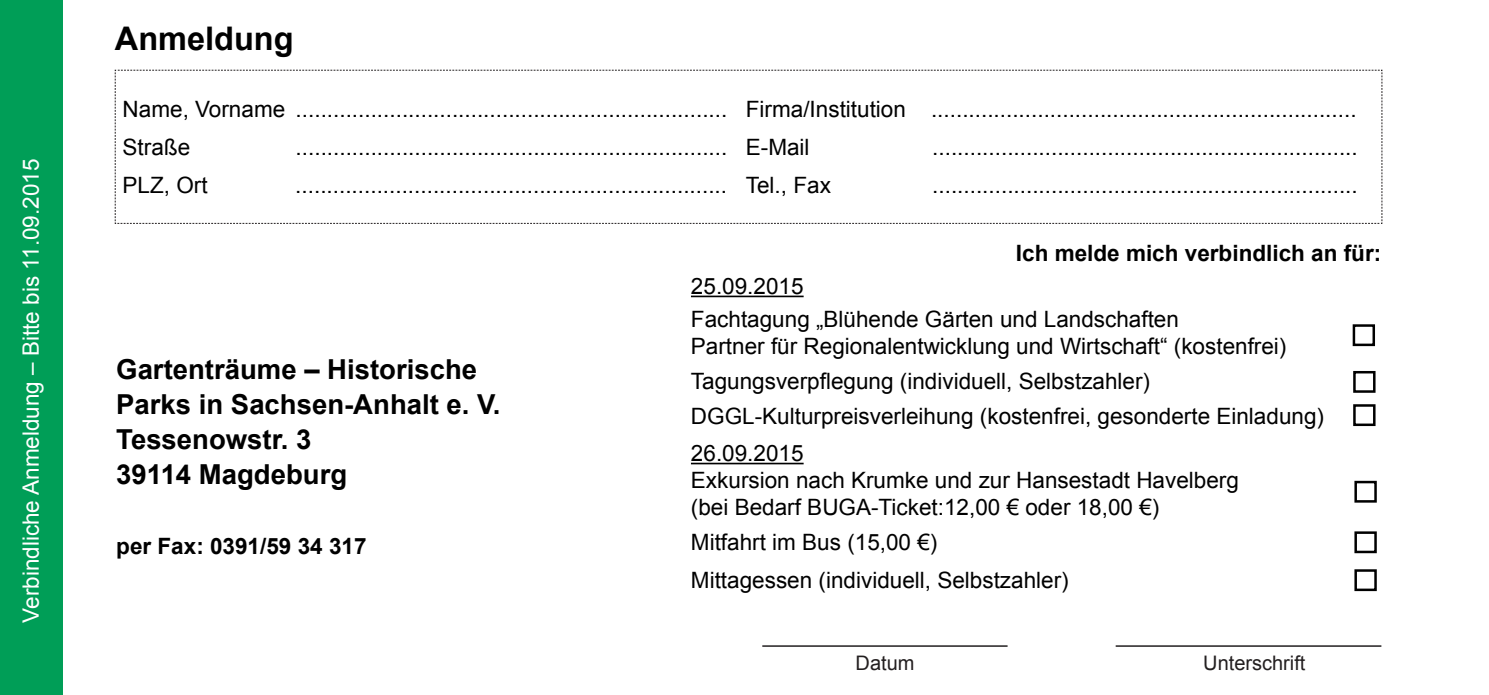
<style>
.page{position:relative;width:1489px;height:695px;background:#fff}
.page>*{position:absolute;margin:0;border:0;box-sizing:border-box;transform-origin:0 0}
.t1{font:700 32.5px "Arial";color:#000}
.t2{font:700 27.5px/35px "Arial";color:#000}
.t3{font:22.5px/37.5px "Arial";color:#000}
.t4{font:700 22.5px "Arial";color:#000}
.t5{font:22.5px "Arial";color:#fff}
.t6{font:20px "Arial";color:#231f20}
</style>
<div class="page">
<svg style="left:115px;top:70px;width:1267px;height:154px"></svg>
<hr style="left:691px;top:295px;width:112px;height:2px;background:#000">
<hr style="left:691px;top:462px;width:112px;height:2px;background:#000">
<div style="left:0;top:0;width:62px;height:694px;background:#009e57"></div>
<hr style="left:762px;top:645px;width:245px;height:1px;background:#231f20">
<hr style="left:1115px;top:645px;width:266px;height:1px;background:#231f20">
<div style="left:1354px;top:569px;width:22px;height:22px;border:2px solid #000"></div>
<div style="left:1354px;top:531px;width:22px;height:22px;border:2px solid #000"></div>
<div style="left:1354px;top:480px;width:22px;height:22px;border:2px solid #000"></div>
<div style="left:1352px;top:324px;width:22px;height:22px;border:2px solid #000"></div>
<div style="left:1352px;top:371px;width:23px;height:22px;border:2px solid #000"></div>
<div style="left:1352px;top:404px;width:23px;height:22px;border:2px solid #000"></div>
<p class="t5" style="left:16px;top:622px;width:465px;rotate:-90deg">Verbindliche Anmeldung – Bitte bis 11.09.2015</p>
<h1 class="t1" style="left:115px;top:17px;width:180px">Anmeldung</h1>
<p class="t3" style="left:123px;top:91px;width:1235px">Name, Vorname ..................................................................... Firma/Institution ....................................................................<br>Straße</p>
<p class="t3" style="left:295px;top:128px;width:515px">..................................................................... E-Mail</p>
<p class="t3" style="left:932px;top:128px;width:427px">....................................................................</p>
<p class="t3" style="left:123px;top:166px;width:87px">PLZ, Ort</p>
<p class="t3" style="left:295px;top:166px;width:537px">..................................................................... Tel., Fax</p>
<p class="t3" style="left:932px;top:166px;width:427px">....................................................................</p>
<p class="t4" style="left:1015px;top:238px;width:367px">Ich melde mich verbindlich an für:</p>
<p class="t2" style="left:116px;top:352px;width:386px">Gartenträume – Historische<br>Parks in Sachsen-Anhalt e. V.<br>Tessenowstr. 3<br>39114 Magdeburg</p>
<p class="t4" style="left:116px;top:530px;width:252px">per Fax: 0391/59 34 317</p>
<p class="t3" style="left:691px;top:270px;width:489px;line-height:32.5px">25.09.2015<br>Fachtagung „Blühende Gärten und Landschaften</p>
<p class="t3" style="left:691px;top:328px;width:634px;line-height:35px">Partner für Regionalentwicklung und Wirtschaft“ (kostenfrei)<br>Tagungsverpflegung (individuell, Selbstzahler)<br>DGGL-Kulturpreisverleihung (kostenfrei, gesonderte Einladung)</p>
<p class="t3" style="left:691px;top:440px;width:549px;line-height:27px">26.09.2015<br>Exkursion nach Krumke und zur Hansestadt Havelberg (bei Bedarf BUGA-Ticket:12,00 € oder 18,00 €)</p>
<p class="t3" style="left:691px;top:523px;width:379px">Mitfahrt im Bus (15,00 €)<br>Mittagessen (individuell, Selbstzahler)</p>
<p class="t6" style="left:855px;top:649px;width:60px">Datum</p>
<p class="t6" style="left:1203px;top:649px;width:104px">Unterschrift</p>
</div>
